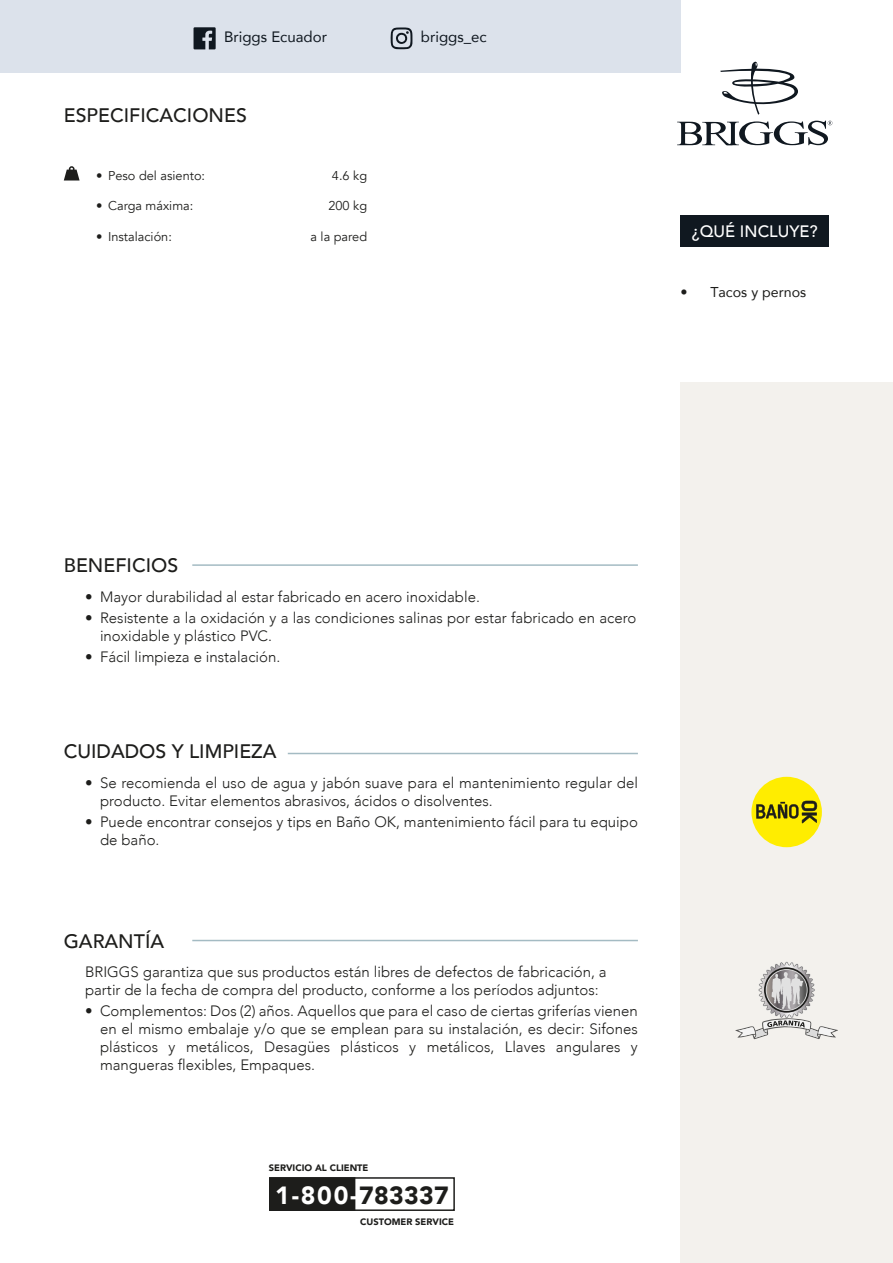
<style>
.page{position:relative;width:893px;height:1263px;background:#fff}
.page>*{position:absolute;margin:0;border:0;box-sizing:border-box;transform-origin:0 0}
.t1{font:900 24.9px "Avenir";letter-spacing:.01em;color:#fff}
.t2{font:500 19.5px "Avenir";color:#1d1d1b}
.t3{font:500 16.5px "Avenir";color:#fff}
.t4{font:300 15px/18px "Avenir";color:#1d1d1b}
.t5{font:15px "Avenir";color:#101820}
.t6{font:14.25px "Avenir";color:#1d1d1b}
.t7{font:12.75px "Avenir";color:#1d1d1b}
.t8{font:900 9.3px "Avenir";color:#1d1d1b}
.s1{color:#1d1d1b}
</style>
<div class="page">
<div style="left:680px;top:383px;width:213px;height:880px;background:#f3f1ed"></div>
<div style="left:269px;top:1177px;width:186px;height:34px;border:2px solid #1d1d1b"></div>
<div style="left:269px;top:1177px;width:86px;height:34px;background:#1d1d1b"></div>
<hr style="left:192px;top:564px;width:446px;height:2px;background:#a4bbc3">
<svg style="left:64px;top:166px;width:16px;height:14px"></svg>
<hr style="left:288px;top:753px;width:350px;height:1px;background:#a4bbc3">
<hr style="left:192px;top:940px;width:446px;height:1px;background:#a4bbc3">
<div style="left:751px;top:777px;width:71px;height:70px;background:#ffed00;border-radius:50%"></div>
<svg style="left:756px;top:801px;width:61px;height:22px"></svg>
<svg style="left:735px;top:961px;width:103px;height:78px"></svg>
<div style="left:0;top:0;width:680px;height:72px;background:#dce2eb"></div>
<div style="left:680px;top:215px;width:149px;height:32px;background:#101820"></div>
<svg style="left:677px;top:121px;width:155px;height:24px"></svg>
<svg style="left:720px;top:61px;width:78px;height:54px"></svg>
<svg style="left:194px;top:27px;width:22px;height:22px"></svg>
<svg style="left:390px;top:27px;width:23px;height:22px"></svg>
<p class="t5" style="left:224px;top:25px;width:104px">Briggs Ecuador</p>
<p class="t5" style="left:421px;top:25px;width:67px">briggs_ec</p>
<h2 class="t2" style="left:64px;top:98px;width:185px">ESPECIFICACIONES</h2>
<p class="t7" style="left:96px;top:168px;width:111px">• Peso del asiento:</p>
<p class="t7" style="left:332px;top:168px;width:37px">4.6 kg</p>
<p class="t7" style="left:96px;top:198px;width:99px">• Carga máxima:</p>
<p class="t7" style="left:328px;top:198px;width:40px">200 kg</p>
<p class="t7" style="left:96px;top:229px;width:77px">• Instalación:</p>
<p class="t7" style="left:310px;top:229px;width:58px">a la pared</p>
<p class="t3" style="left:692px;top:217px;width:128px">¿QUÉ INCLUYE?</p>
<p class="t6" style="left:680px;top:280px;width:127px">• Tacos y pernos</p>
<h2 class="t2" style="left:64px;top:549px;width:116px">BENEFICIOS</h2>
<p class="t4" style="left:85px;top:588px;width:396px">• Mayor durabilidad al estar fabricado en acero inoxidable.</p>
<p class="t4" style="left:100px;top:609px;width:538px;text-indent:-15px">• Resistente a la oxidación y a las condiciones salinas por estar fabricado en acero inoxidable y plástico PVC.</p>
<p class="t4" style="left:85px;top:648px;width:197px">• Fácil limpieza e instalación.</p>
<h2 class="t2" style="left:64px;top:734px;width:214px">CUIDADOS Y LIMPIEZA</h2>
<p class="t4" style="left:100px;top:774px;width:539px;text-indent:-15px">• Se recomienda el uso de agua y jabón suave para el mantenimiento regular del producto. Evitar elementos abrasivos, ácidos o disolventes.</p>
<p class="t4" style="left:100px;top:813px;width:539px;text-indent:-15px">• Puede encontrar consejos y tips en Baño OK, mantenimiento fácil para tu equipo de baño.</p>
<h2 class="t2" style="left:64px;top:924px;width:102px">GARANTÍA</h2>
<p class="t4" style="left:85px;top:963px;width:523px">BRIGGS garantiza que sus productos están libres de defectos de fabricación, a partir de la fecha de compra del producto, conforme a los períodos adjuntos:</p>
<p class="t4" style="left:100px;top:1002px;width:539px;text-align:justify;text-indent:-15px">• Complementos: Dos (2) años. Aquellos que para el caso de ciertas griferías vienen en el mismo embalaje y/o que se emplean para su instalación, es decir: Sifones plásticos y metálicos, Desagües plásticos y metálicos, Llaves angulares y mangueras flexibles, Empaques.</p>
<p class="t8" style="left:269px;top:1159px;width:101px">SERVICIO AL CLIENTE</p>
<h1 class="t1" style="left:275px;top:1174px;width:175px">1-800-<span class="s1">783337</span></h1>
<p class="t8" style="left:360px;top:1213px;width:95px">CUSTOMER SERVICE</p>
</div>
